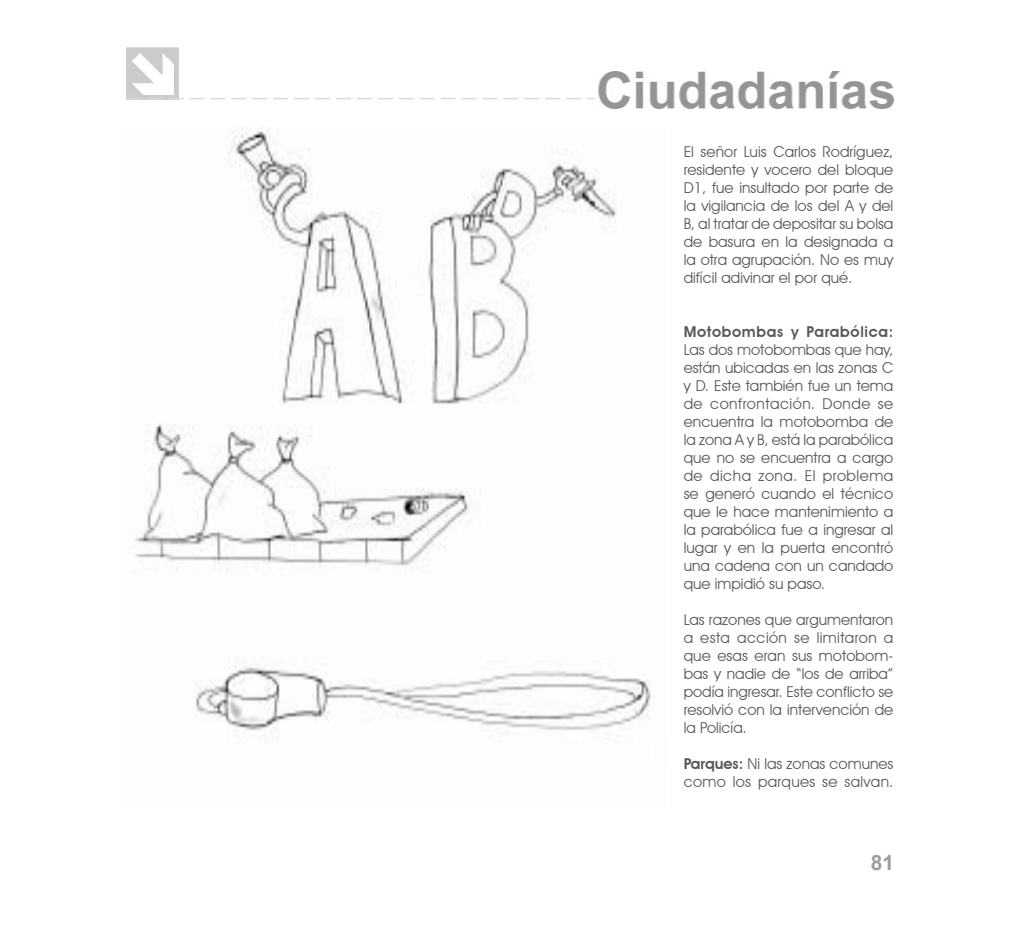
<style>
.page{position:relative;width:1021px;height:936px;background:#fff}
.page>*{position:absolute;margin:0;border:0;box-sizing:border-box;transform-origin:0 0}
.t1{font:700 21px "Arial";color:#9c9d9f}
.t2{font:15px/18px "Avant Garde IT Cby BT";color:#58585a;text-align:justify}
.t3{font:15px/18px "Avant Garde IT Cby BT";letter-spacing:.02em;color:#58585a}
.t4{font:600 15px "Avant Garde IT Cby BT";letter-spacing:.045em;color:#58585a}
.s1{font-weight:600}
</style>
<div class="page">
<img style="left:127px;top:48px;width:51px;height:52px">
<svg style="left:127px;top:98px;width:468px;height:1px"></svg>
<img style="left:134px;top:128px;width:517px;height:611px">
<img style="left:598px;top:71px;width:295px;height:37px">
<p class="t2" style="left:683px;top:143px;width:211px">El señor Luis Carlos Rodríguez, residente y vocero del bloque D1, fue insultado por parte de la vigilancia de los del A y del B, al tratar de depositar su bolsa de basura en la designada a la otra agrupación. No es muy difícil adivinar el por qué.</p>
<p class="t4" style="left:683px;top:323px;width:211px">Motobombas y Parabólica:</p>
<p class="t2" style="left:683px;top:341px;width:211px">Las dos motobombas que hay, están ubicadas en las zonas C y D. Este también fue un tema de confrontación. Donde se encuentra la motobomba de la zona A y B, está la parabólica que no se encuentra a cargo de dicha zona. El problema se generó cuando el técnico que le hace mantenimiento a la parabólica fue a ingresar al lugar y en la puerta encontró una cadena con un candado que impidió su paso.</p>
<p class="t2" style="left:683px;top:611px;width:211px">Las razones que argumentaron a esta acción se limitaron a que esas eran sus motobom&shy;bas y nadie de “los de arriba” podía ingresar. Este conflicto se resolvió con la intervención de la Policía.</p>
<p class="t3" style="left:683px;top:755px;width:211px"><span class="s1">Parques:</span> Ni las zonas comunes como los parques se salvan.</p>
<h1 class="t1" style="left:870px;top:848px;width:25px">81</h1>
</div>
